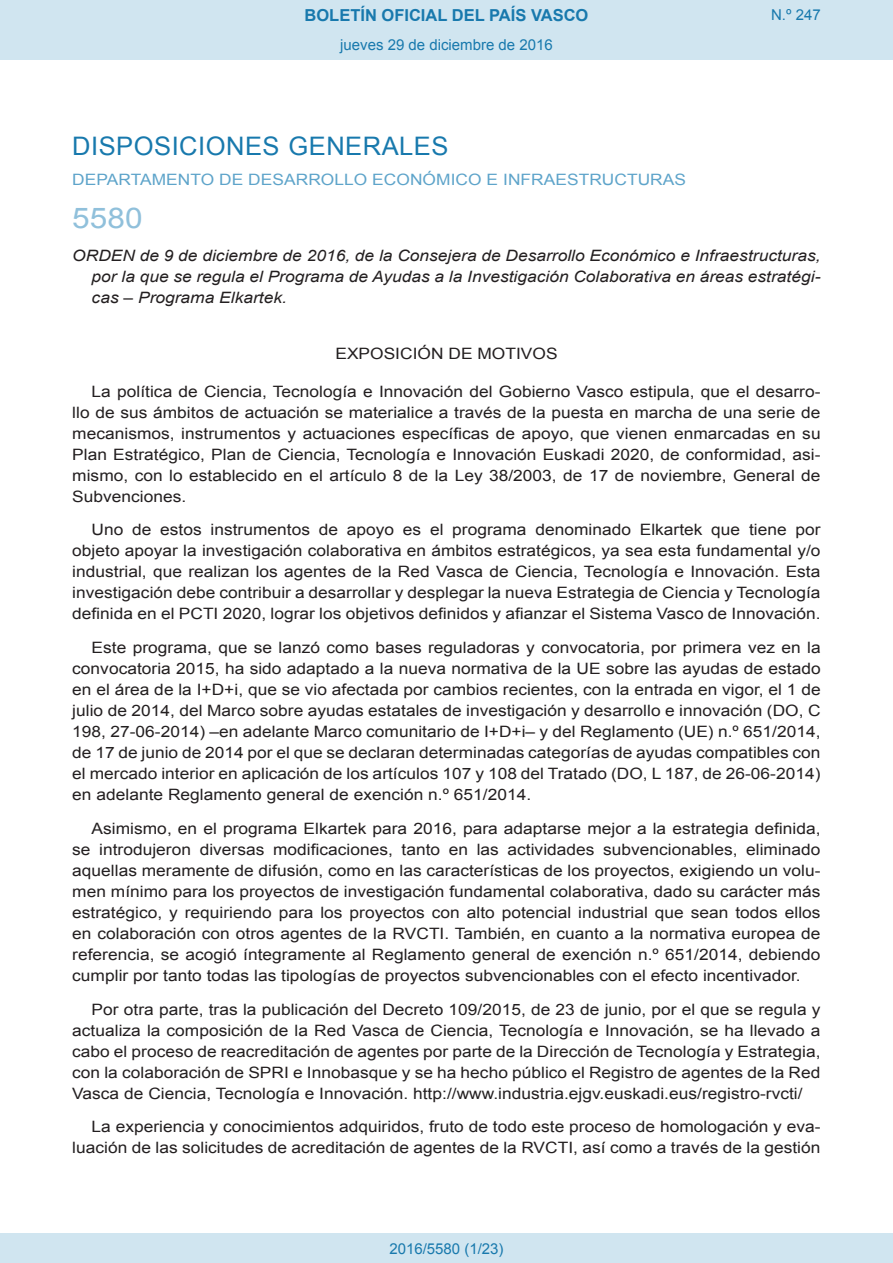
<style>
.page{position:relative;width:893px;height:1263px;background:#fff}
.page>*{position:absolute;margin:0;border:0;box-sizing:border-box;transform-origin:0 0}
.BOPVOrden{font:28.5px "Arial";color:#90c0db;scale:1.11 1}
.BOPVSeccion{font:25.5px "Arial";letter-spacing:.02em;color:#1879ad}
.t1{font:700 16.5px "Arial";color:#1879ad}
.BOPVDetalle{font:15.6px/21px "Arial";color:#231f20;text-align:justify;scale:1.11 1}
.BOPVTitulo{font:italic 15.6px/21px "Arial";color:#231f20;text-align:justify;scale:1.11 1}
.BOPVOrganismo{font:15.6px "Arial";letter-spacing:.005em;color:#5ea4ca;scale:1.11 1}
.BOPVClave{font:15.6px "Arial";color:#231f20;scale:1.11 1}
.Paginacion_Centro{font:15px "Arial";color:#1879ad}
</style>
<div class="page">
<div style="left:0;top:0;width:893px;height:60px;background:#d0e5f0"></div>
<div style="left:0;top:1233px;width:893px;height:30px;background:#d0e5f0"></div>
<p class="t1" style="left:305px;top:4px;width:285px">BOLETÍN OFICIAL DEL PAÍS VASCO</p>
<p class="Paginacion_Centro" style="left:340px;top:35px;width:214px">jueves 29 de diciembre de 2016</p>
<p class="Paginacion_Centro" style="left:771px;top:5px;width:51px">N.º 247</p>
<p class="BOPVSeccion" style="left:72px;top:129px;width:378px">DISPOSICIONES GENERALES</p>
<p class="BOPVOrganismo" style="left:72px;top:169px;width:554px">DEPARTAMENTO DE DESARROLLO ECONÓMICO E INFRAESTRUCTURAS</p>
<p class="BOPVOrden" style="left:72px;top:199px;width:65px">5580</p>
<p class="BOPVTitulo" style="left:92px;top:246px;width:658px;text-indent:-19px">ORDEN de 9 de diciembre de 2016, de la Consejera de Desarrollo Económico e Infraestructuras, por la que se regula el Programa de Ayudas a la Investigación Colaborativa en áreas estratégi&shy;cas – Programa Elkartek.</p>
<p class="BOPVClave" style="left:335px;top:343px;width:202px">EXPOSICIÓN DE MOTIVOS</p>
<p class="BOPVDetalle" style="left:72px;top:381px;width:676px;text-indent:19px">La política de Ciencia, Tecnología e Innovación del Gobierno Vasco estipula, que el desarro&shy;llo de sus ámbitos de actuación se materialice a través de la puesta en marcha de una serie de mecanismos, instrumentos y actuaciones específicas de apoyo, que vienen enmarcadas en su Plan Estratégico, Plan de Ciencia, Tecnología e Innovación Euskadi 2020, de conformidad, asi&shy;mismo, con lo establecido en el artículo 8 de la Ley 38/2003, de 17 de noviembre, General de Subvenciones.</p>
<p class="BOPVDetalle" style="left:72px;top:519px;width:676px;text-indent:19px">Uno de estos instrumentos de apoyo es el programa denominado Elkartek que tiene por objeto apoyar la investigación colaborativa en ámbitos estratégicos, ya sea esta fundamental y/o industrial, que realizan los agentes de la Red Vasca de Ciencia, Tecnología e Innovación. Esta investigación debe contribuir a desarrollar y desplegar la nueva Estrategia de Ciencia y Tecnología definida en el PCTI 2020, lograr los objetivos definidos y afianzar el Sistema Vasco de Innovación.</p>
<p class="BOPVDetalle" style="left:72px;top:637px;width:676px;text-indent:19px">Este programa, que se lanzó como bases reguladoras y convocatoria, por primera vez en la convocatoria 2015, ha sido adaptado a la nueva normativa de la UE sobre las ayudas de estado en el área de la I+D+i, que se vio afectada por cambios recientes, con la entrada en vigor, el 1 de julio de 2014, del Marco sobre ayudas estatales de investigación y desarrollo e innovación (DO, C 198, 27-06-2014) –en adelante Marco comunitario de I+D+i– y del Reglamento (UE) n.º 651/2014, de 17 de junio de 2014 por el que se declaran determinadas categorías de ayudas compatibles con el mercado interior en aplicación de los artículos 107 y 108 del Tratado (DO, L 187, de 26-06-2014) en adelante Reglamento general de exención n.º 651/2014.</p>
<p class="BOPVDetalle" style="left:72px;top:818px;width:676px;text-indent:19px">Asimismo, en el programa Elkartek para 2016, para adaptarse mejor a la estrategia definida, se introdujeron diversas modificaciones, tanto en las actividades subvencionables, eliminado aquellas meramente de difusión, como en las características de los proyectos, exigiendo un volu&shy;men mínimo para los proyectos de investigación fundamental colaborativa, dado su carácter más estratégico, y requiriendo para los proyectos con alto potencial industrial que sean todos ellos en colaboración con otros agentes de la RVCTI. También, en cuanto a la normativa europea de referencia, se acogió íntegramente al Reglamento general de exención n.º 651/2014, debiendo cumplir por tanto todas las tipologías de proyectos subvencionables con el efecto incentivador.</p>
<p class="BOPVDetalle" style="left:72px;top:999px;width:676px;text-indent:19px">Por otra parte, tras la publicación del Decreto 109/2015, de 23 de junio, por el que se regula y actualiza la composición de la Red Vasca de Ciencia, Tecnología e Innovación, se ha llevado a cabo el proceso de reacreditación de agentes por parte de la Dirección de Tecnología y Estrategia, con la colaboración de SPRI e Innobasque y se ha hecho público el Registro de agentes de la Red Vasca de Ciencia, Tecnología e Innovación. http://www.industria.ejgv.euskadi.eus/registro-rvcti/</p>
<p class="BOPVDetalle" style="left:72px;top:1116px;width:676px;text-align:right">La experiencia y conocimientos adquiridos, fruto de todo este proceso de homologación y eva&shy;luación de las solicitudes de acreditación de agentes de la RVCTI, así como a través de la gestión</p>
<p class="Paginacion_Centro" style="left:389px;top:1238px;width:116px">2016/5580 (1/23)</p>
</div>
